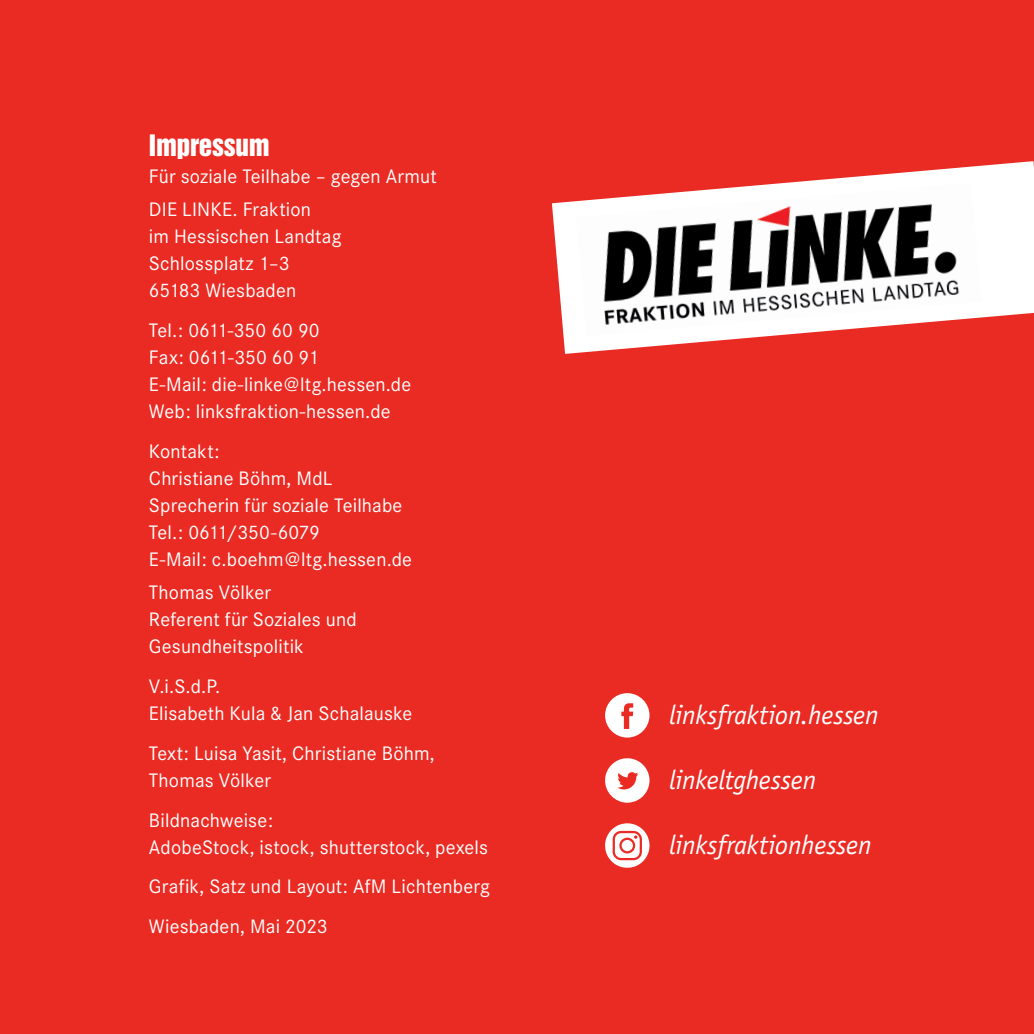
<style>
.page{position:relative;width:1034px;height:1034px;background:#fff}
.page>*{position:absolute;margin:0;border:0;box-sizing:border-box;transform-origin:0 0}
.t1{font:italic 27px "Officina Sans Std";letter-spacing:-.005em;color:#fff}
.t2{font:27px "Helvetica Inserat";letter-spacing:-.01em;color:#fff}
.t3{font:20.25px/27px "Corporate S";letter-spacing:.01em;color:#fff}
</style>
<div class="page">
<div style="left:0;top:0;width:1033px;height:1033px;background:#ea2b23"></div>
<svg style="left:552px;top:161px;width:481px;height:193px"></svg>
<img style="left:576px;top:183px;width:405px;height:153px">
<svg style="left:605px;top:758px;width:44px;height:44px"></svg>
<svg style="left:605px;top:823px;width:44px;height:44px"></svg>
<svg style="left:621px;top:839px;width:12px;height:12px"></svg>
<svg style="left:605px;top:693px;width:44px;height:44px"></svg>
<h1 class="t2" style="left:149px;top:129px;width:122px">Impressum</h1>
<p class="t3" style="left:149px;top:159px;width:289px;line-height:33.3px">Für soziale Teilhabe – gegen Armut<br>DIE LINKE. Fraktion</p>
<p class="t3" style="left:149px;top:223px;width:194px">im Hessischen Landtag<br>Schlossplatz 1–3<br>65183 Wiesbaden</p>
<p class="t3" style="left:149px;top:317px;width:264px">Tel.: 0611-350 60 90<br>Fax: 0611-350 60 91<br>E-Mail: die-linke@ltg.hessen.de<br>Web: linksfraktion-hessen.de</p>
<p class="t3" style="left:149px;top:437px;width:264px">Kontakt:<br>Christiane Böhm, MdL<br>Sprecherin für soziale Teilhabe<br>Tel.: 0611/350-6079<br>E-Mail: c.boehm@ltg.hessen.de</p>
<p class="t3" style="left:149px;top:579px;width:209px">Thomas Völker<br>Referent für Soziales und<br>Gesundheitspolitik</p>
<p class="t3" style="left:149px;top:672px;width:265px">V.i.S.d.P.<br>Elisabeth Kula &amp; Jan Schalauske</p>
<p class="t3" style="left:149px;top:739px;width:287px">Text: Luisa Yasit, Christiane Böhm,<br>Thomas Völker</p>
<p class="t3" style="left:149px;top:806px;width:340px">Bildnachweise:<br>AdobeStock, istock, shutterstock, pexels</p>
<p class="t3" style="left:149px;top:866px;width:342px;line-height:39.8px">Grafik, Satz und Layout: AfM Lichtenberg<br>Wiesbaden, Mai 2023</p>
<h1 class="t1" style="left:669px;top:699px;width:211px">linksfraktion.hessen</h1>
<h1 class="t1" style="left:669px;top:763px;width:148px">linkeltghessen</h1>
<h1 class="t1" style="left:669px;top:828px;width:204px">linksfraktionhessen</h1>
</div>
